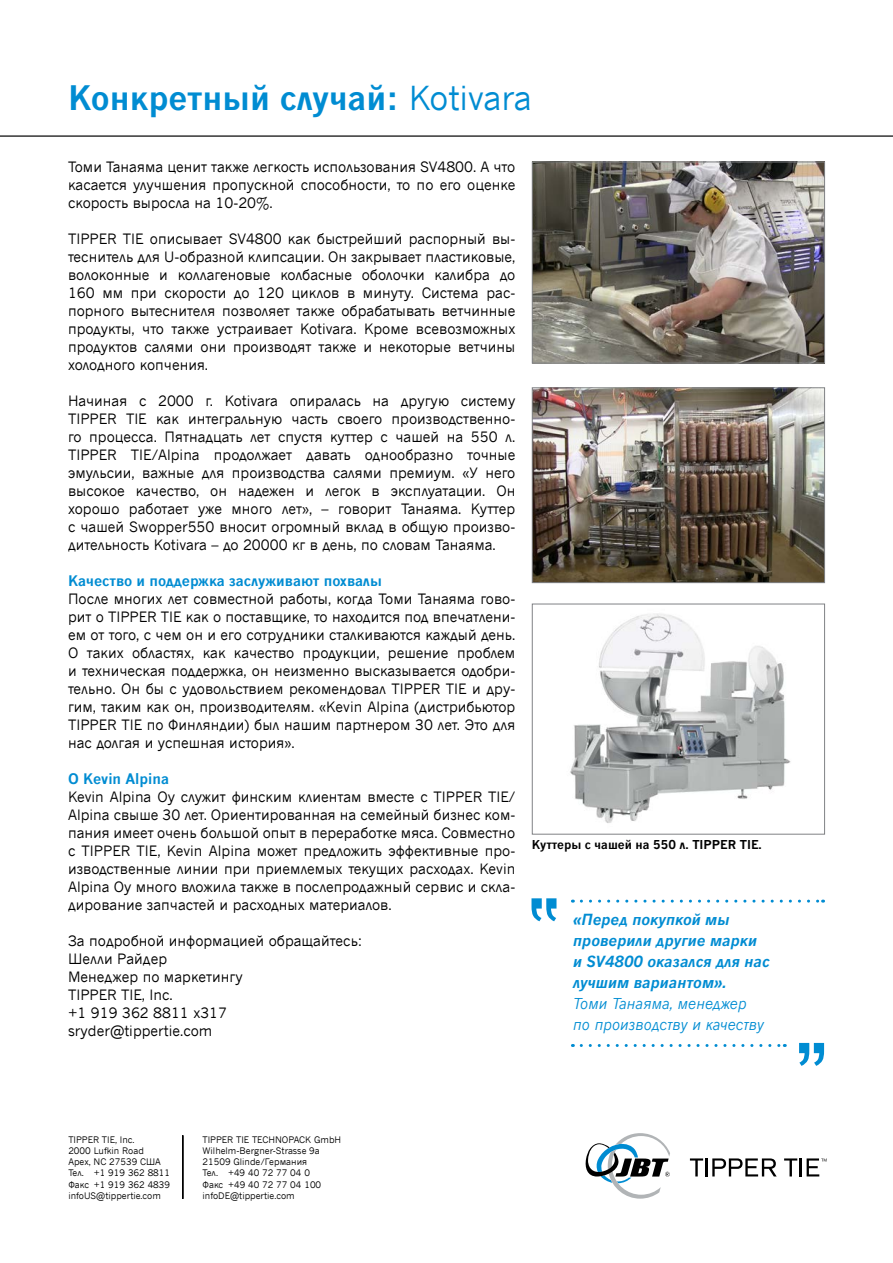
<style>
.page{position:relative;width:893px;height:1263px;background:#fff}
.page>*{position:absolute;margin:0;border:0;box-sizing:border-box;transform-origin:0 0}
.t1{font:700 33px "News Gothic Cyr";color:#008cd2}
.t2{font:15px/21px "News Gothic Cyr Bold Inclined";color:#008cd2}
.t3{font:15px/21px "News Gothic Cyr Inclined";color:#008cd2}
.t4{font:14.25px/18px "News Gothic Cyr";color:#000;text-align:justify}
.t5{font:700 14.25px "News Gothic Cyr";color:#008cd2}
.t6{font:700 12px "News Gothic Cyr";color:#000}
.t7{font:9px/11.2px "News Gothic Cyr";color:#000}
.s1{font-weight:400}
</style>
<div class="page">
<hr style="left:0;top:135px;width:893px;height:2px;background:#000">
<img style="left:534px;top:389px;width:289px;height:192px">
<div style="left:532px;top:387px;width:293px;height:196px;border:1px solid #808285"></div>
<img style="left:534px;top:164px;width:289px;height:197px">
<div style="left:532px;top:162px;width:293px;height:201px;border:1px solid #808285"></div>
<svg style="left:586px;top:1133px;width:84px;height:66px"></svg>
<svg style="left:690px;top:1158px;width:13px;height:18px"></svg>
<hr style="left:705px;top:1158px;width:3px;height:18px;background:#000">
<svg style="left:712px;top:1158px;width:65px;height:18px"></svg>
<svg style="left:784px;top:1158px;width:13px;height:18px"></svg>
<hr style="left:799px;top:1158px;width:3px;height:18px;background:#000">
<svg style="left:807px;top:1158px;width:20px;height:18px"></svg>
<img style="left:570px;top:613px;width:221px;height:210px">
<div style="left:532px;top:604px;width:293px;height:230px;border:1px solid #808285"></div>
<svg style="left:531px;top:898px;width:25px;height:23px"></svg>
<svg style="left:799px;top:1043px;width:25px;height:23px"></svg>
<svg style="left:581px;top:1044px;width:204px;height:3px"></svg>
<svg style="left:581px;top:900px;width:243px;height:3px"></svg>
<hr style="left:182px;top:1135px;width:1px;height:64px;background:#000">
<h1 class="t1" style="left:68px;top:78px;width:465px">Конкретный случай: <span class="s1">Kotivara</span></h1>
<p class="t4" style="left:68px;top:158px;width:449px">Томи Танаяма ценит также легкость использования SV4800. А что касается улучшения пропускной способности, то по его оценке скорость выросла на 10-20%.</p>
<p class="t4" style="left:68px;top:230px;width:449px">TIPPER TIE описывает SV4800 как быстрейший распорный вы&shy;теснитель для U-образной клипсации. Он закрывает пластиковые, волоконные и коллагеновые колбасные оболочки калибра до 160 мм при скорости до 120 циклов в минуту. Система рас&shy;порного вытеснителя позволяет также обрабатывать ветчинные продукты, что также устраивает Kotivara. Кроме всевозможных продуктов салями они производят также и некоторые ветчины холодного копчения.</p>
<p class="t4" style="left:68px;top:392px;width:449px">Начиная с 2000 г. Kotivara опиралась на другую систему TIPPER TIE как интегральную часть своего производственно&shy;го процесса. Пятнадцать лет спустя куттер с чашей на 550 л.<br>TIPPER TIE/Alpina продолжает давать однообразно точные эмульсии, важные для производства салями премиум. «У него высокое качество, он надежен и легок в эксплуатации. Он хорошо работает уже много лет», – говорит Танаяма. Куттер с чашей Swopper550 вносит огромный вклад в общую произво&shy;дительность Kotivara – до 20000 кг в день, по словам Танаяма.</p>
<p class="t5" style="left:68px;top:572px;width:315px">Качество и поддержка заслуживают похвалы</p>
<p class="t4" style="left:68px;top:590px;width:449px">После многих лет совместной работы, когда Томи Танаяма гово&shy;рит о TIPPER TIE как о поставщике, то находится под впечатлени&shy;ем от того, с чем он и его сотрудники сталкиваются каждый день.<br>О таких областях, как качество продукции, решение проблем и техническая поддержка, он неизменно высказывается одобри&shy;тельно. Он бы с удовольствием рекомендовал TIPPER TIE и дру&shy;гим, таким как он, производителям. «Kеvin Alpina (дистрибьютор TIPPER TIE по Финляндии) был нашим партнером 30 лет. Это для нас долгая и успешная история».</p>
<p class="t5" style="left:68px;top:770px;width:103px">О Кevin Alpina</p>
<p class="t4" style="left:68px;top:788px;width:449px">Kevin Alpina Oy служит финским клиентам вместе с TIPPER TIE/ Alpina свыше 30 лет. Ориентированная на семейный бизнес ком&shy;пания имеет очень большой опыт в переработке мяса. Совместно с TIPPER TIE, Kevin Alpina может предложить эффективные про&shy;изводственные линии при приемлемых текущих расходах. Kevin Alpina Oy много вложила также в послепродажный сервис и скла&shy;дирование запчастей и расходных материалов.</p>
<p class="t4" style="left:68px;top:932px;width:296px;text-align:left">За подробной информацией обращайтесь:<br>Шелли Райдер<br>Менеджер по маркетингу<br>TIPPER TIE, Inc.<br>+1 919 362 8811 x317 sryder@tippertie.com</p>
<p class="t6" style="left:532px;top:837px;width:231px">Куттеры с чашей на 550 л. TIPPER TIE.</p>
<p class="t2" style="left:573px;top:909px;width:198px">«Перед покупкой мы проверили другие марки и SV4800 оказался для нас лучшим вариантом».</p>
<p class="t3" style="left:573px;top:993px;width:192px">Томи Танаяма, менеджер по производству и качеству</p>
<p class="t7" style="left:68px;top:1133px;width:103px">TIPPER TIE, Inc.<br>2000 Lufkin Road<br>Apex, NC 27539 США<br>Тел. +1 919 362 8811<br>Факс +1 919 362 4839 infoUS@tippertie.com</p>
<p class="t7" style="left:203px;top:1133px;width:140px">TIPPER TIE TECHNOPACK GmbH<br>Wilhelm-Bergner-Strasse 9a<br>21509 Glinde/Германия<br>Тел. +49 40 72 77 04 0<br>Факс +49 40 72 77 04 100 infoDE@tippertie.com</p>
</div>
